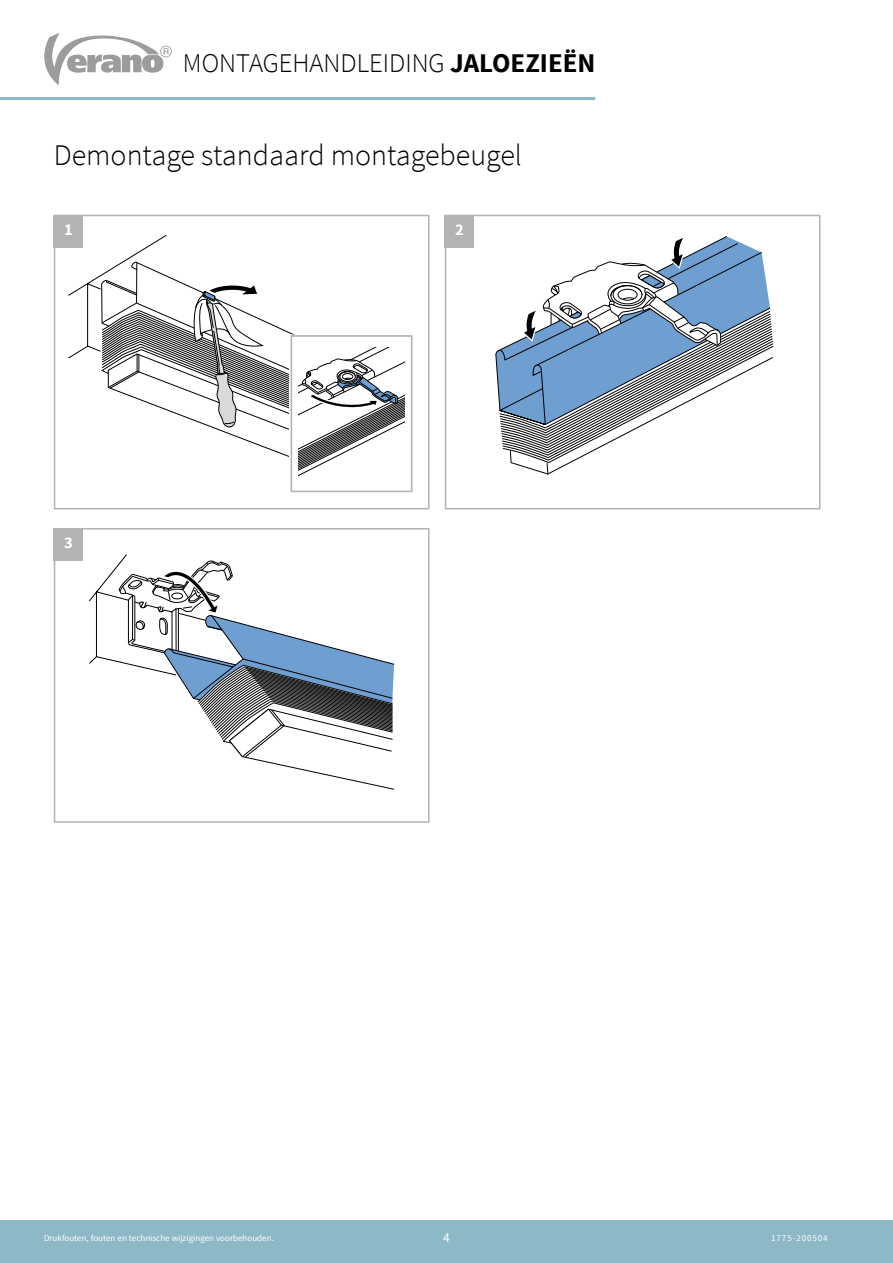
<style>
.page{position:relative;width:893px;height:1263px;background:#fff}
.page>*{position:absolute;margin:0;border:0;box-sizing:border-box;transform-origin:0 0}
.t1{font:300 30px "Source Sans Pro";color:#000}
.t2{font:300 27px "Source Sans Pro";color:#000}
.t3{font:700 16.5px "Source Sans Pro";color:#fff}
.t4{font:13.5px "Source Sans Pro";color:#fff}
.t5{font:9px "Source Sans Pro";color:#fff}
.t6{font:9px "Source Sans Pro";letter-spacing:.1em;color:#fff}
.s1{font-weight:700}
</style>
<div class="page">
<svg style="left:44px;top:33px;width:128px;height:52px"></svg>
<hr style="left:0;top:97px;width:595px;height:3px;background:#8db8c5">
<div style="left:0;top:1220px;width:893px;height:43px;background:#8db8c5"></div>
<div style="left:54px;top:215px;width:375px;height:294px;border:2px solid #b1b3b4"></div>
<div style="left:54px;top:215px;width:29px;height:33px;background:#b1b3b4"></div>
<svg style="left:495px;top:236px;width:278px;height:238px"></svg>
<div style="left:445px;top:215px;width:375px;height:294px;border:2px solid #b1b3b4"></div>
<div style="left:445px;top:215px;width:29px;height:33px;background:#b1b3b4"></div>
<svg style="left:89px;top:554px;width:305px;height:236px"></svg>
<div style="left:54px;top:528px;width:375px;height:295px;border:2px solid #b1b3b4"></div>
<div style="left:54px;top:528px;width:29px;height:33px;background:#b1b3b4"></div>
<div style="left:289px;top:334px;width:125px;height:160px;border:4px solid #fff"></div>
<div style="left:291px;top:336px;width:121px;height:155px;background:#fff"></div>
<svg style="left:87px;top:260px;width:317px;height:225px"></svg>
<div style="left:291px;top:335px;width:121px;height:157px;border:2px solid #b1b3b4"></div>
<h2 class="t2" style="left:183px;top:47px;width:414px">MONTAGEHANDLEIDING <span class="s1">JALOEZIEËN</span></h2>
<h1 class="t1" style="left:54px;top:137px;width:470px">Demontage standaard montagebeugel</h1>
<h3 class="t3" style="left:64px;top:219px;width:10px">1</h3>
<h3 class="t3" style="left:455px;top:219px;width:10px">2</h3>
<h3 class="t3" style="left:64px;top:532px;width:10px">3</h3>
<p class="t5" style="left:44px;top:1233px;width:231px">Drukfouten, fouten en technische wijzigingen voorbehouden.</p>
<h3 class="t4" style="left:443px;top:1229px;width:8px">4</h3>
<p class="t6" style="left:771px;top:1233px;width:58px">1775-200504</p>
</div>
